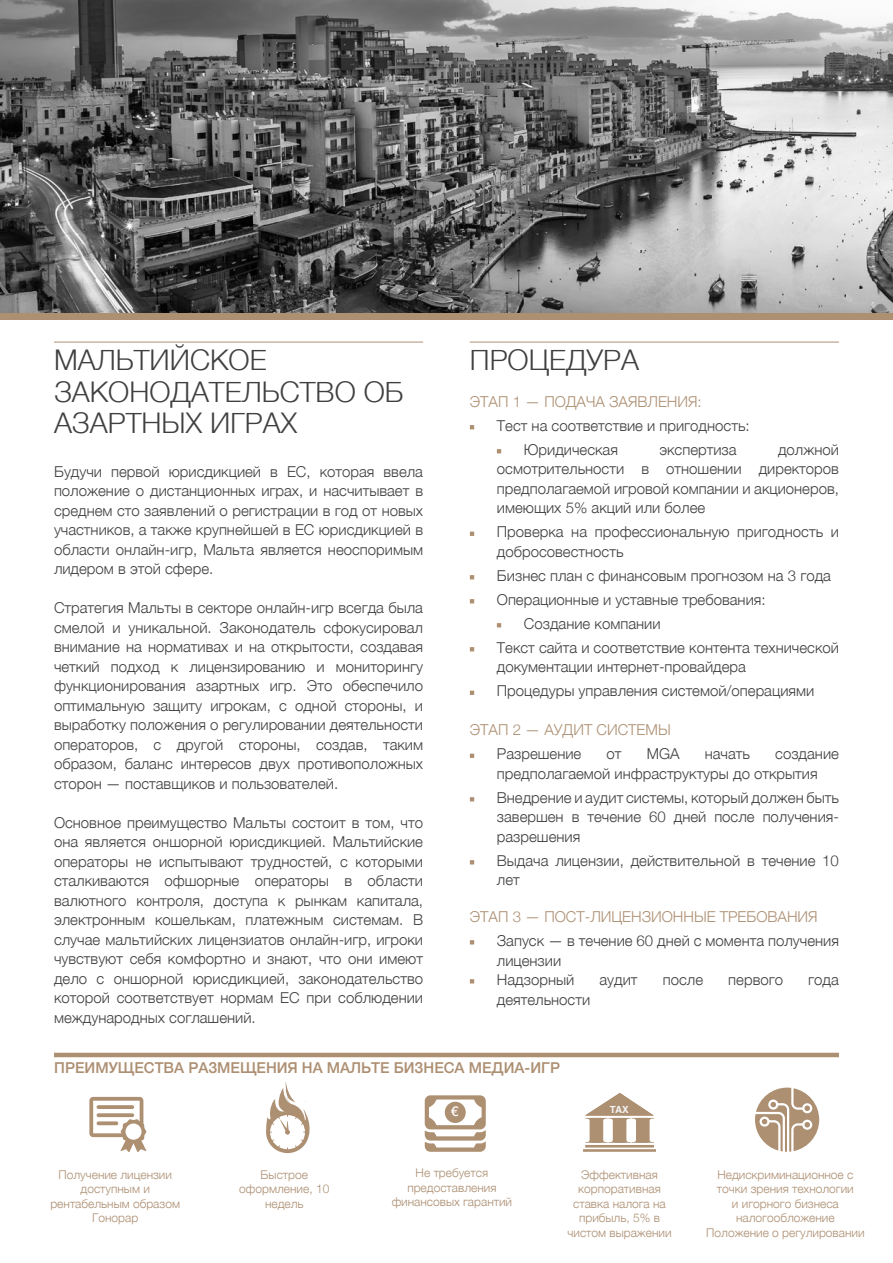
<style>
.page{position:relative;width:893px;height:1263px;background:#fff}
.page>*{position:absolute;margin:0;border:0;box-sizing:border-box;transform-origin:0 0}
.t1{font:300 28.5px/31.5px "Helvetica";color:#404040}
.t2{font:300 15px/19.5px "Helvetica Neue";color:#404040;text-align:justify}
.t3{font:300 15px "Helvetica Neue";color:#ad8f72}
.t4{font:500 15px "Helvetica Neue";color:#ad8f72}
.t5{font:500 13.5px "Helvetica Neue";color:#fff}
.t6{font:300 12px/14.4px "Helvetica Neue";color:#ad8f72;text-align:center}
.t7{font:700 9.9px "Helvetica";color:#f3f4f4}
</style>
<div class="page">
<div style="left:0;top:305px;width:893px;height:15px;background:#ad8f72"></div>
<svg style="left:469px;top:425px;width:6px;height:5px"></svg>
<svg style="left:496px;top:449px;width:6px;height:5px"></svg>
<svg style="left:469px;top:531px;width:6px;height:5px"></svg>
<svg style="left:469px;top:575px;width:6px;height:5px"></svg>
<svg style="left:469px;top:599px;width:6px;height:5px"></svg>
<svg style="left:496px;top:623px;width:6px;height:5px"></svg>
<svg style="left:469px;top:647px;width:6px;height:5px"></svg>
<svg style="left:469px;top:690px;width:6px;height:5px"></svg>
<svg style="left:469px;top:753px;width:6px;height:5px"></svg>
<svg style="left:469px;top:797px;width:6px;height:5px"></svg>
<svg style="left:469px;top:860px;width:6px;height:5px"></svg>
<svg style="left:469px;top:940px;width:6px;height:5px"></svg>
<svg style="left:469px;top:979px;width:6px;height:5px"></svg>
<hr style="left:54px;top:342px;width:369px;height:1px;background:#ad8f72">
<hr style="left:470px;top:342px;width:369px;height:1px;background:#ad8f72">
<hr style="left:54px;top:1053px;width:785px;height:4px;background:#ad8f72">
<img style="left:0;top:0;width:893px;height:313px">
<svg style="left:89px;top:1097px;width:57px;height:55px"></svg>
<hr style="left:585px;top:1145px;width:69px;height:2px;background:#ae8f72">
<hr style="left:583px;top:1149px;width:73px;height:3px;background:#ae8f72">
<svg style="left:585px;top:1093px;width:69px;height:50px"></svg>
<svg style="left:755px;top:1087px;width:64px;height:65px"></svg>
<svg style="left:425px;top:1095px;width:61px;height:57px"></svg>
<div style="left:445px;top:1102px;width:21px;height:21px;background:#ad8f72;border-radius:50%"></div>
<svg style="left:266px;top:1081px;width:44px;height:72px"></svg>
<p class="t1" style="left:54px;top:342px;width:351px">МАЛЬТИЙСКОЕ<br>ЗАКОНОДАТЕЛЬСТВО ОБ<br>АЗАРТНЫХ ИГРАХ</p>
<p class="t2" style="left:54px;top:461px;width:371px">Будучи первой юрисдикцией в ЕС, которая ввела положение о дистанционных играх, и насчитывает в среднем сто заявлений о регистрации в год от новых участников, а также крупнейшей в ЕС юрисдикцией в области онлайн-игр, Мальта является неоспоримым лидером в этой сфере.</p>
<p class="t2" style="left:54px;top:597px;width:371px">Стратегия Мальты в секторе онлайн-игр всегда была смелой и уникальной. Законодатель сфокусировал внимание на нормативах и на открытости, создавая четкий подход к лицензированию и мониторингу функционирования азартных игр. Это обеспечило оптимальную защиту игрокам, с одной стороны, и выработку положения о регулировании деятельности операторов, с другой стороны, создав, таким образом, баланс интересов двух противоположных сторон — поставщиков и пользователей.</p>
<p class="t2" style="left:54px;top:812px;width:371px">Основное преимущество Мальты состоит в том, что она является оншорной юрисдикцией. Мальтийские операторы не испытывают трудностей, с которыми сталкиваются офшорные операторы в области валютного контроля, доступа к рынкам капитала, электронным кошелькам, платежным системам. В случае мальтийских лицензиатов онлайн-игр, игроки чувствуют себя комфортно и знают, что они имеют дело с оншорной юрисдикцией, законодательство которой соответствует нормам ЕС при соблюдении международных соглашений.</p>
<p class="t1" style="left:470px;top:342px;width:171px">ПРОЦЕДУРА</p>
<p class="t3" style="left:470px;top:389px;width:233px">ЭТАП 1 — ПОДАЧА ЗАЯВЛЕНИЯ:</p>
<p class="t2" style="left:497px;top:415px;width:254px">Тест на соответствие и пригодность:</p>
<p class="t2" style="left:524px;top:439px;width:96px">Юридическая</p>
<p class="t2" style="left:659px;top:439px;width:79px">экспертиза</p>
<p class="t2" style="left:497px;top:439px;width:344px;text-indent:281px">должной осмотрительности в отношении директоров предполагаемой игровой компании и акционеров, имеющих 5% акций или более</p>
<p class="t2" style="left:497px;top:521px;width:344px">Проверка на профессиональную пригодность и добросовестность</p>
<p class="t2" style="left:497px;top:565px;width:336px">Бизнес план с финансовым прогнозом на 3 года</p>
<p class="t2" style="left:497px;top:589px;width:270px">Операционные и уставные требования:</p>
<p class="t2" style="left:524px;top:613px;width:138px">Создание компании</p>
<p class="t2" style="left:497px;top:637px;width:344px">Текст сайта и соответствие контента технической документации интернет-провайдера</p>
<p class="t2" style="left:497px;top:680px;width:319px">Процедуры управления системой/операциями</p>
<p class="t3" style="left:470px;top:718px;width:202px">ЭТАП 2 — АУДИТ СИСТЕМЫ</p>
<p class="t2" style="left:497px;top:743px;width:86px">Разрешение</p>
<p class="t2" style="left:606px;top:743px;width:16px">от</p>
<p class="t2" style="left:647px;top:743px;width:34px">MGA</p>
<p class="t2" style="left:705px;top:743px;width:47px">начать</p>
<p class="t2" style="left:497px;top:743px;width:344px;text-indent:278px">создание предполагаемой инфраструктуры до открытия</p>
<p class="t2" style="left:497px;top:787px;width:344px">Внедрение и аудит системы, который должен быть завершен в течение 60 дней после получения&shy;разрешения</p>
<p class="t2" style="left:497px;top:850px;width:344px">Выдача лицензии, действительной в течение 10 лет</p>
<p class="t3" style="left:470px;top:904px;width:349px">ЭТАП 3 — ПОСТ-ЛИЦЕНЗИОННЫЕ ТРЕБОВАНИЯ</p>
<p class="t2" style="left:497px;top:930px;width:344px">Запуск — в течение 60 дней с момента получения лицензии</p>
<p class="t2" style="left:497px;top:969px;width:79px">Надзорный</p>
<p class="t2" style="left:599px;top:969px;width:40px">аудит</p>
<p class="t2" style="left:663px;top:969px;width:42px">после</p>
<p class="t2" style="left:728px;top:969px;width:56px">первого</p>
<p class="t2" style="left:808px;top:969px;width:32px">года</p>
<p class="t2" style="left:497px;top:988px;width:95px">деятельности</p>
<p class="t4" style="left:54px;top:1056px;width:507px">ПРЕИМУЩЕСТВА РАЗМЕЩЕНИЯ НА МАЛЬТЕ БИЗНЕСА МЕДИА-ИГР</p>
<p class="t5" style="left:451px;top:1100px;width:9px">€</p>
<p class="t7" style="left:610px;top:1101px;width:20px">TAX</p>
<p class="t6" style="left:50px;top:1167px;width:131px">Получение лицензии доступным и рентабельным образом</p>
<p class="t6" style="left:92px;top:1210px;width:47px">Гонорар</p>
<p class="t6" style="left:239px;top:1167px;width:92px">Быстрое оформление, 10 недель</p>
<p class="t6" style="left:392px;top:1165px;width:122px">Не требуется предоставления финансовых гарантий</p>
<p class="t6" style="left:567px;top:1167px;width:106px">Эффективная корпоративная ставка налога на прибыль, 5% в чистом выражении</p>
<p class="t6" style="left:717px;top:1167px;width:138px">Недискриминационное с точки зрения технологии и игорного бизнеса налогообложение</p>
<p class="t6" style="left:706px;top:1224px;width:160px">Положение о регулировании</p>
</div>
